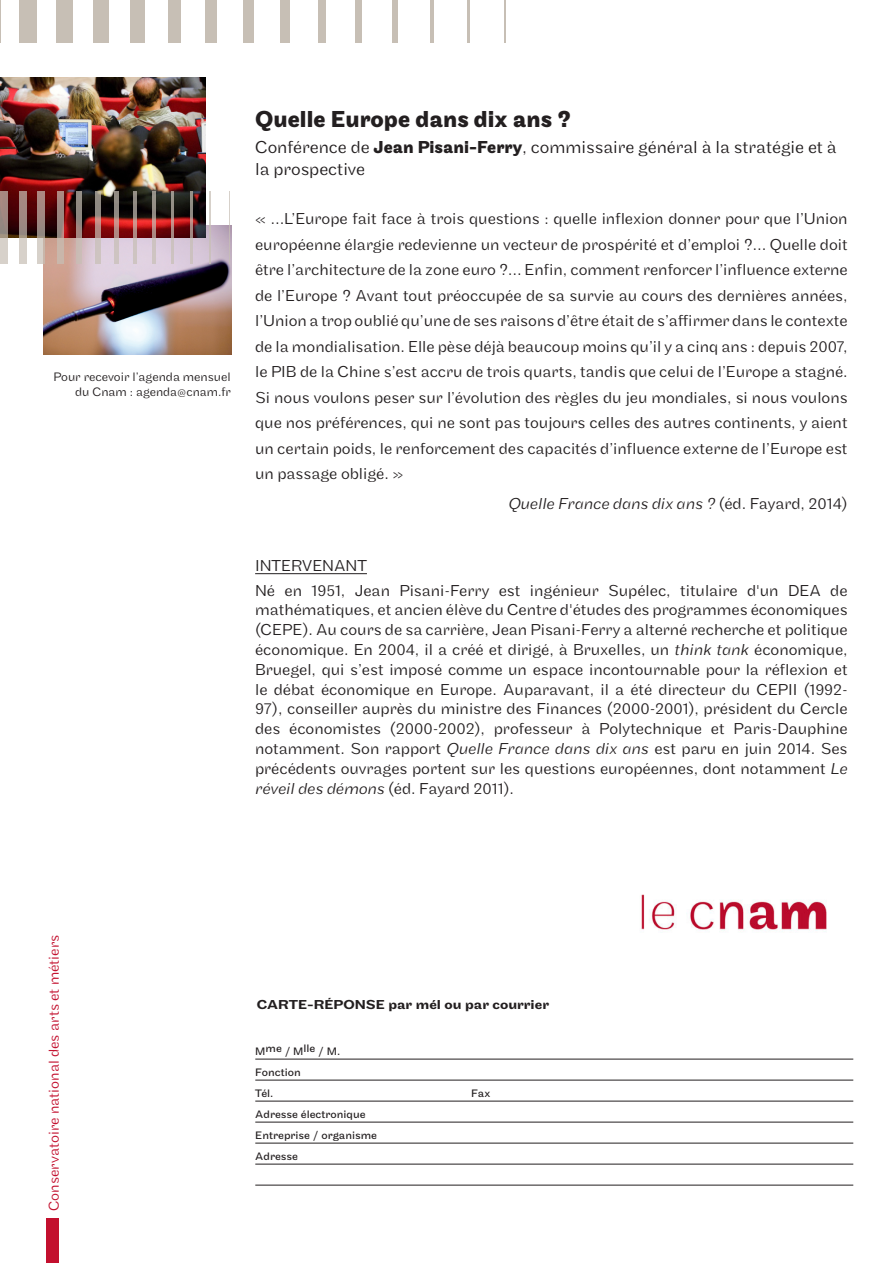
<style>
.page{position:relative;width:893px;height:1263px;background:#fff}
.page>*{position:absolute;margin:0;border:0;box-sizing:border-box;transform-origin:0 0}
.t1{font:700 24px "Maple";color:#231f20}
.t2{font:300 18px/21.6px "Maple";color:#231f20}
.t3{font:300 16.5px/25.5px "Maple";color:#231f20;text-align:justify}
.t4{font:italic 300 16.5px "Maple";color:#231f20}
.t5{font:300 14.85px "Maple";color:#c3102e}
.Normal_e{font:500 13.5px "Maple";color:#231f20;scale:1.1 1}
.Normal_e-2{font:300 12.75px/15.3px "Maple";color:#231f20;text-align:right}
.Normal_e-3{font:11.25px "Maple";color:#231f20;scale:1.05 1}
.s1{font-weight:700}
.s2{font-style:normal}
.s3{font-style:italic}
</style>
<div class="page">
<img style="left:641px;top:894px;width:186px;height:39px">
<hr style="left:255px;top:1059px;width:598px;height:1px;background:#231f20">
<hr style="left:255px;top:1080px;width:598px;height:1px;background:#231f20">
<hr style="left:255px;top:1101px;width:598px;height:1px;background:#231f20">
<hr style="left:255px;top:1122px;width:598px;height:1px;background:#231f20">
<hr style="left:255px;top:1143px;width:598px;height:1px;background:#231f20">
<hr style="left:255px;top:1164px;width:598px;height:1px;background:#231f20">
<hr style="left:255px;top:1185px;width:598px;height:1px;background:#231f20">
<div style="left:46px;top:1219px;width:13px;height:44px;background:#c3102e"></div>
<hr style="left:0;top:0;width:1px;height:43px;background:#c7bfb5">
<div style="left:19px;top:0;width:18px;height:43px;background:#c7bfb5"></div>
<div style="left:56px;top:0;width:17px;height:43px;background:#c7bfb5"></div>
<div style="left:93px;top:0;width:16px;height:43px;background:#c7bfb5"></div>
<div style="left:131px;top:0;width:14px;height:43px;background:#c7bfb5"></div>
<div style="left:168px;top:0;width:13px;height:43px;background:#c7bfb5"></div>
<div style="left:206px;top:0;width:11px;height:43px;background:#c7bfb5"></div>
<div style="left:243px;top:0;width:10px;height:43px;background:#c7bfb5"></div>
<div style="left:280px;top:0;width:9px;height:43px;background:#c7bfb5"></div>
<div style="left:318px;top:0;width:7px;height:43px;background:#c7bfb5"></div>
<div style="left:355px;top:0;width:7px;height:43px;background:#c7bfb5"></div>
<div style="left:392px;top:0;width:6px;height:43px;background:#c7bfb5"></div>
<hr style="left:430px;top:0;width:4px;height:43px;background:#c7bfb5">
<hr style="left:467px;top:0;width:3px;height:43px;background:#c7bfb5">
<hr style="left:505px;top:0;width:1px;height:43px;background:#c7bfb5">
<hr style="left:255px;top:573px;width:112px;height:1px;background:#231f20">
<img style="left:44px;top:225px;width:188px;height:129px">
<img style="left:0;top:78px;width:205px;height:159px">
<svg style="left:0;top:191px;width:8px;height:73px"></svg>
<svg style="left:19px;top:191px;width:8px;height:73px"></svg>
<svg style="left:38px;top:191px;width:7px;height:73px"></svg>
<svg style="left:57px;top:191px;width:7px;height:73px"></svg>
<svg style="left:76px;top:191px;width:6px;height:73px"></svg>
<svg style="left:95px;top:191px;width:5px;height:73px"></svg>
<svg style="left:114px;top:191px;width:5px;height:73px"></svg>
<svg style="left:133px;top:191px;width:4px;height:73px"></svg>
<svg style="left:152px;top:191px;width:4px;height:73px"></svg>
<hr style="left:172px;top:191px;width:2px;height:73px;background:#c7bfb5">
<hr style="left:191px;top:191px;width:2px;height:73px;background:#c7bfb5">
<hr style="left:210px;top:191px;width:1px;height:73px;background:#c7bfb5">
<hr style="left:229px;top:191px;width:1px;height:73px;background:#c7bfb5">
<p class="Normal_e-2" style="left:53px;top:369px;width:179px">Pour recevoir l’agenda mensuel du Cnam : agenda@cnam.fr</p>
<p class="t1" style="left:255px;top:106px;width:317px">Quelle Europe dans dix ans ?</p>
<p class="t2" style="left:255px;top:137px;width:583px">Conférence de <span class="s1">Jean Pisani-Ferry</span>, commissaire général à la stratégie et à la prospective</p>
<p class="t3" style="left:255px;top:206px;width:594px">« …L’Europe fait face à trois questions : quelle inflexion donner pour que l’Union européenne élargie redevienne un vecteur de prospérité et d’emploi ?… Quelle doit être l’architecture de la zone euro ?… Enfin, comment renforcer l’influence externe de l’Europe ? Avant tout préoccupée de sa survie au cours des dernières années, l’Union a trop oublié qu’une de ses raisons d’être était de s’affirmer dans le contexte de la mondialisation. Elle pèse déjà beaucoup moins qu’il y a cinq ans : depuis 2007, le PIB de la Chine s’est accru de trois quarts, tandis que celui de l’Europe a stagné.<br>Si nous voulons peser sur l’évolution des règles du jeu mondiales, si nous voulons que nos préférences, qui ne sont pas toujours celles des autres continents, y aient un certain poids, le renforcement des capacités d’influence externe de l’Europe est un passage obligé. »</p>
<p class="t4" style="left:508px;top:494px;width:341px">Quelle France dans dix ans ? <span class="s2">(éd. Fayard, 2014)</span></p>
<p class="t3" style="left:255px;top:553px;width:113px">INTERVENANT</p>
<p class="t3" style="left:255px;top:580px;width:594px;line-height:19.8px">Né en 1951, Jean Pisani-Ferry est ingénieur Supélec, titulaire d'un DEA de mathématiques, et ancien élève du Centre d'études des programmes économiques (CEPE). Au cours de sa carrière, Jean Pisani-Ferry a alterné recherche et politique économique. En 2004, il a créé et dirigé, à Bruxelles, un <span class="s3">think tank</span> économique, Bruegel, qui s’est imposé comme un espace incontournable pour la réflexion et le débat économique en Europe. Auparavant, il a été directeur du CEPII (1992- 97), conseiller auprès du ministre des Finances (2000-2001), président du Cercle des économistes (2000-2002), professeur à Polytechnique et Paris-Dauphine notamment. Son rapport <span class="s3">Quelle France dans dix ans</span> est paru en juin 2014. Ses précédents ouvrages portent sur les questions européennes, dont notamment <span class="s3">Le réveil des démons</span> (éd. Fayard 2011).</p>
<p class="t5" style="left:45px;top:1211px;width:278px;rotate:-90deg">Conservatoire national des arts et métiers</p>
<p class="Normal_e" style="left:257px;top:997px;width:267px">CARTE-RÉPONSE par mél ou par courrier</p>
<p class="Normal_e-3" style="left:255px;top:1045px;width:82px">Mme / Mlle / M.</p>
<p class="Normal_e-3" style="left:255px;top:1066px;width:45px">Fonction</p>
<p class="Normal_e-3" style="left:255px;top:1087px;width:19px">Tél.</p>
<p class="Normal_e-3" style="left:471px;top:1087px;width:20px">Fax</p>
<p class="Normal_e-3" style="left:255px;top:1108px;width:107px">Adresse électronique</p>
<p class="Normal_e-3" style="left:255px;top:1129px;width:118px">Entreprise / organisme</p>
<p class="Normal_e-3" style="left:255px;top:1150px;width:42px">Adresse</p>
</div>
